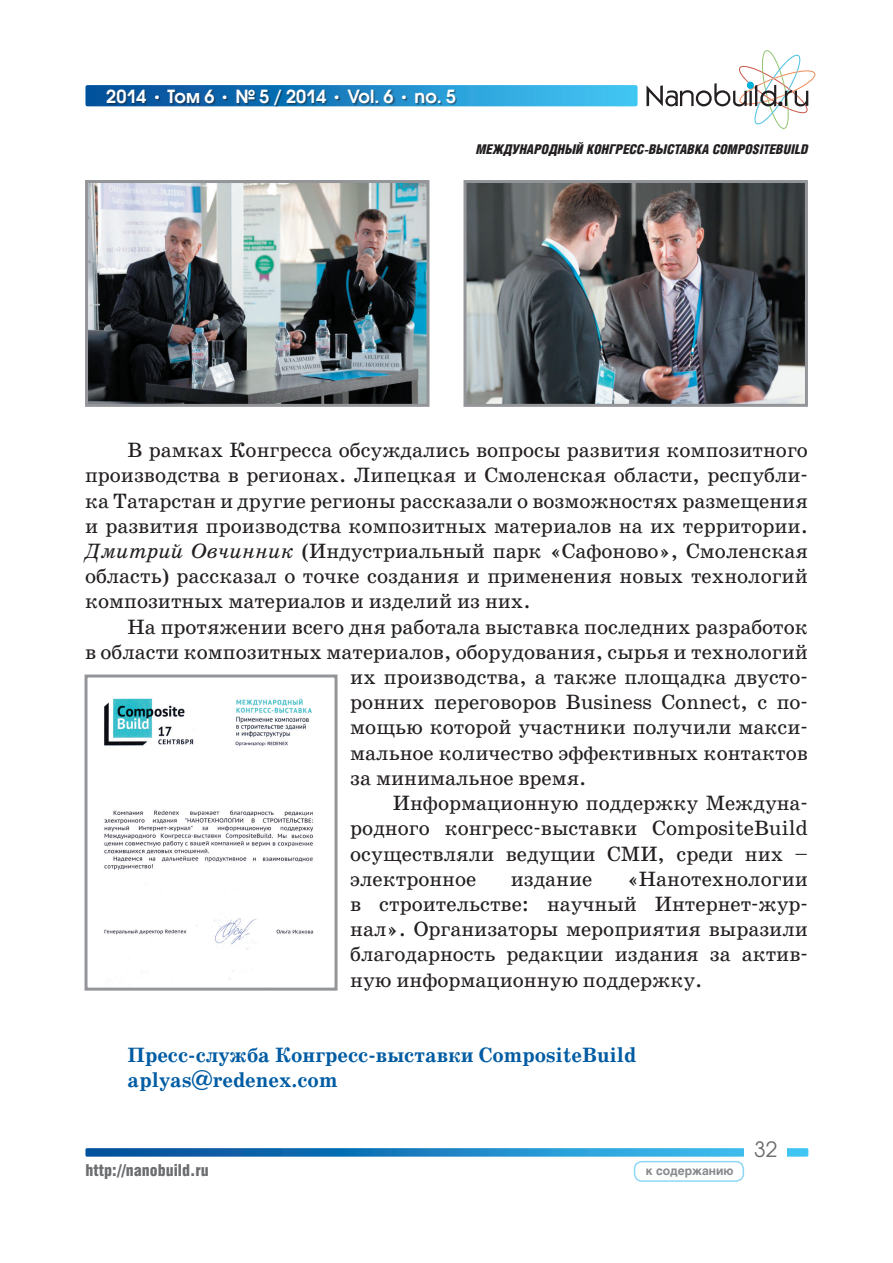
<style>
.page{position:relative;width:893px;height:1263px;background:#fff}
.page>*{position:absolute;margin:0;border:0;box-sizing:border-box;transform-origin:0 0}
.t1{font:21px/25.2px "School Book C";color:#231f20;text-align:justify}
.t2{font:700 21px/25.2px "School Book C";color:#015ca3}
.t3{font:21px "Avant Garde Gothic C";color:#6c6d70}
.t4{font:600 18px "Avant Garde Gothic C";color:#fff}
.t5{font:900 16.5px "Helios Cond";color:#6c6d70}
.t6{font:italic 900 13.5px "Helios Cond";color:#231f20}
.t7{font:700 12px "Helios";color:#87898c}
.s1{font-family:"School Book C";font-weight:700}
.s2{font-style:italic}
</style>
<div class="page">
<div style="left:85px;top:85px;width:553px;height:21px;background:linear-gradient(to right,#004694,#42c8f7);border-radius:2px"></div>
<div style="left:108px;top:90px;width:349px;height:17px;background:#231f20;opacity:.5"></div>
<svg style="left:646px;top:50px;width:169px;height:79px"></svg>
<svg style="left:85px;top:1148px;width:723px;height:9px;background:#298ac5"></svg>
<div style="left:745px;top:1137px;width:42px;height:20px;background:#fff"></div>
<div style="left:634px;top:1161px;width:110px;height:21px;border:2px solid #8dd7f7;border-radius:7px"></div>
<img style="left:89px;top:184px;width:336px;height:219px">
<div style="left:85px;top:180px;width:344px;height:227px;border:3px solid #939598"></div>
<img style="left:467px;top:184px;width:337px;height:219px">
<div style="left:463px;top:180px;width:345px;height:227px;border:3px solid #939598"></div>
<img style="left:104px;top:698px;width:210px;height:287px">
<div style="left:85px;top:674px;width:253px;height:316px;border:3px solid #939598"></div>
<p class="t4" style="left:106px;top:85px;width:351px">2014 <span class="s1">•</span> Том 6 <span class="s1">•</span> № 5 / 2014 <span class="s1">•</span> Vol. 6 <span class="s1">•</span> no. 5</p>
<p class="t6" style="left:476px;top:142px;width:334px">МЕЖДУНАРОДНЫЙ КОНГРЕСС-ВЫСТАВКА COMPOSITEBUILD</p>
<p class="t1" style="left:85px;top:438px;width:724px;text-indent:43px">В рамках Конгресса обсуждались вопросы развития композитного производства в регионах. Липецкая и Смоленская области, республи&shy;ка Татарстан и другие регионы рассказали о возможностях размещения и развития производства композитных материалов на их территории.<br><span class="s2">Дмитрий Овчинник</span> (Индустриальный парк «Сафоново», Смоленская область) рассказал о точке создания и применения новых технологий композитных материалов и изделий из них.</p>
<p class="t1" style="left:128px;top:614px;width:682px">На протяжении всего дня работала выставка последних разработок</p>
<p class="t1" style="left:85px;top:639px;width:724px">в области композитных материалов, оборудования, сырья и технологий</p>
<p class="t1" style="left:350px;top:665px;width:459px">их производства, а также площадка двусто-</p>
<p class="t1" style="left:350px;top:690px;width:459px">ронних переговоров Business Connect, с по-</p>
<p class="t1" style="left:350px;top:715px;width:459px">мощью которой участники получили макси-</p>
<p class="t1" style="left:350px;top:740px;width:459px">мальное количество эффективных контактов</p>
<p class="t1" style="left:350px;top:765px;width:238px">за минимальное время.</p>
<p class="t1" style="left:393px;top:791px;width:417px">Информационную поддержку Междуна-</p>
<p class="t1" style="left:350px;top:816px;width:459px">родного конгресс-выставки CompositeBuild</p>
<p class="t1" style="left:350px;top:841px;width:459px">осуществляли ведущии СМИ, среди них –</p>
<p class="t1" style="left:350px;top:866px;width:127px">электронное</p>
<p class="t1" style="left:511px;top:866px;width:83px">издание</p>
<p class="t1" style="left:350px;top:866px;width:459px;text-indent:276px">«Нанотехнологии в строительстве: научный Интернет-жур&shy;нал». Организаторы мероприятия выразили благодарность редакции издания за актив&shy;ную информационную поддержку.</p>
<p class="t2" style="left:128px;top:1043px;width:510px">Пресс-служба Конгресс-выставки CompositeBuild aplyas@redenex.com</p>
<p class="t5" style="left:85px;top:1161px;width:125px">http://nanobuild.ru</p>
<p class="t7" style="left:646px;top:1163px;width:89px">к содержанию</p>
<p class="t3" style="left:754px;top:1137px;width:25px">32</p>
</div>
